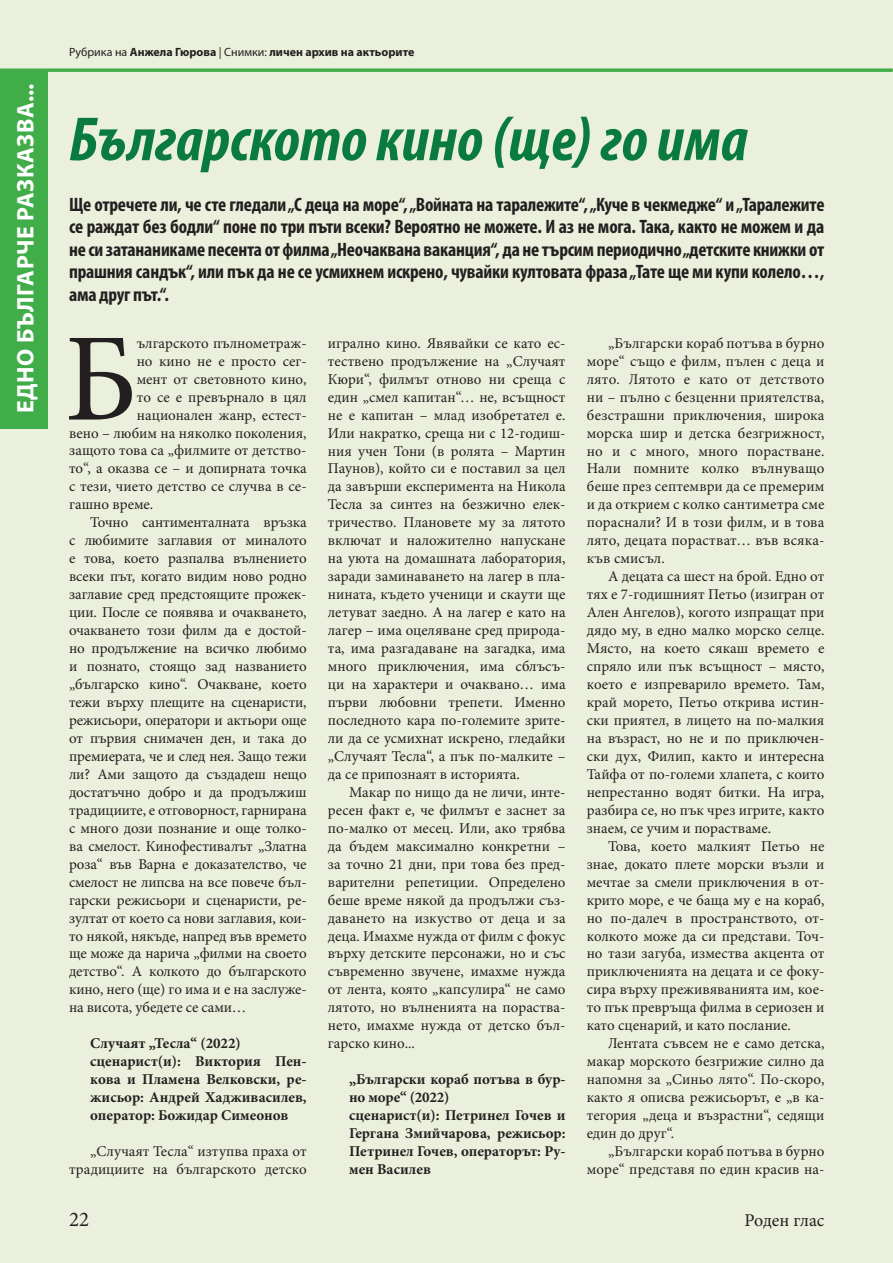
<style>
.page{position:relative;width:893px;height:1263px;background:#fff}
.page>*{position:absolute;margin:0;border:0;box-sizing:border-box;transform-origin:0 0}
.t1{font:125.55px "Minion Pro";color:#231f20}
.t2{font:italic 700 condensed 62.85px "Myriad Pro";color:#0a7b3e}
.t3{font:700 24px "Myriad Pro";letter-spacing:.02em;color:#fff}
.t4{font:21px "Minion Pro";color:#231f20}
.t5{font:700 condensed 19.5px/22.5px "Myriad Pro";letter-spacing:-.01em;color:#231f20;text-align:justify}
.t6{font:18px "Minion Pro";letter-spacing:-.005em;color:#231f20}
.t7{font:15px/18px "Minion Pro";color:#231f20;text-align:justify}
.t8{font:700 15px/18px "Minion Pro";color:#231f20}
.t9{font:700 12px "Myriad Pro";color:#231f20}
.s1{font-weight:400}
</style>
<div class="page">
<div style="left:0;top:0;width:892px;height:1262px;background:#eaf0db"></div>
<div style="left:0;top:69px;width:48px;height:360px;background:#41ad49"></div>
<hr style="left:0;top:69px;width:892px;height:3px;background:#41ad49">
<h3 class="t3" style="left:11px;top:413px;width:331px;rotate:-90deg">ЕДНО БЪЛГАРЧЕ РАЗКАЗВА...</h3>
<p class="t9" style="left:69px;top:45px;width:347px"><span class="s1">Рубрика на</span> Анжела Гюрова <span class="s1">| Снимки:</span> личен архив на актьорите</p>
<h2 class="t2" style="left:69px;top:102px;width:680px">Българското кино (ще) го има</h2>
<p class="t5" style="left:69px;top:193px;width:757px">Ще отречете ли, че сте гледали „С деца на море“, „Войната на таралежите“, „Куче в чекмедже“ и „Таралежите се раждат без бодли“ поне по три пъти всеки? Вероятно не можете. И аз не мога. Така, както не можем и да не си затананикаме песента от филма „Неочаквана ваканция“, да не търсим периодично „детските книжки от прашния сандък“, или пък да не се усмихнем искрено, чувайки култовата фраза „Тате ще ми купи колело…, ама друг път.“.</p>
<h1 class="t1" style="left:64px;top:303px;width:74px">Б</h1>
<p class="t7" style="left:137px;top:334px;width:171px">ългарското пълнометраж-</p>
<p class="t7" style="left:137px;top:351px;width:171px">но кино не е просто сег-</p>
<p class="t7" style="left:137px;top:369px;width:171px">мент от световното кино,</p>
<p class="t7" style="left:137px;top:387px;width:171px">то се е превърнало в цял</p>
<p class="t7" style="left:137px;top:405px;width:171px">национален жанр, естест-</p>
<p class="t7" style="left:69px;top:423px;width:239px">вено – любим на няколко поколения,</p>
<p class="t7" style="left:69px;top:441px;width:239px">защото това са „филмите от детство-</p>
<p class="t7" style="left:69px;top:459px;width:239px">то“, а оказва се – и допирната точка</p>
<p class="t7" style="left:69px;top:477px;width:239px">с тези, чието детство се случва в се-</p>
<p class="t7" style="left:69px;top:495px;width:86px">гашно време.</p>
<p class="t7" style="left:90px;top:513px;width:218px">Точно сантименталната връзка</p>
<p class="t7" style="left:69px;top:531px;width:239px">с любимите заглавия от миналото</p>
<p class="t7" style="left:69px;top:549px;width:239px">е това, което разпалва вълнението</p>
<p class="t7" style="left:69px;top:567px;width:239px">всеки път, когато видим ново родно</p>
<p class="t7" style="left:69px;top:585px;width:239px">заглавие сред предстоящите прожек-</p>
<p class="t7" style="left:69px;top:603px;width:239px">ции. После се появява и очакването,</p>
<p class="t7" style="left:69px;top:621px;width:239px">очакването този филм да е достой-</p>
<p class="t7" style="left:69px;top:639px;width:239px">но продължение на всичко любимо</p>
<p class="t7" style="left:69px;top:657px;width:239px">и познато, стоящо зад названието</p>
<p class="t7" style="left:69px;top:675px;width:239px">„българско кино“. Очакване, което</p>
<p class="t7" style="left:69px;top:693px;width:239px">тежи върху плещите на сценаристи,</p>
<p class="t7" style="left:69px;top:711px;width:239px">режисьори, оператори и актьори още</p>
<p class="t7" style="left:69px;top:729px;width:239px">от първия снимачен ден, и така до</p>
<p class="t7" style="left:69px;top:747px;width:239px">премиерата, че и след нея. Защо тежи</p>
<p class="t7" style="left:69px;top:765px;width:239px">ли? Ами защото да създадеш нещо</p>
<p class="t7" style="left:69px;top:783px;width:239px">достатъчно добро и да продължиш</p>
<p class="t7" style="left:69px;top:801px;width:239px">традициите, е отговорност, гарнирана</p>
<p class="t7" style="left:69px;top:819px;width:239px">с много дози познание и още толко-</p>
<p class="t7" style="left:69px;top:837px;width:239px">ва смелост. Кинофестивалът „Златна</p>
<p class="t7" style="left:69px;top:854px;width:239px">роза“ във Варна е доказателство, че</p>
<p class="t7" style="left:69px;top:872px;width:239px">смелост не липсва на все повече бъл-</p>
<p class="t7" style="left:69px;top:890px;width:239px">гарски режисьори и сценаристи, ре-</p>
<p class="t7" style="left:69px;top:908px;width:239px">зултат от което са нови заглавия, кои-</p>
<p class="t7" style="left:69px;top:926px;width:239px">то някой, някъде, напред във времето</p>
<p class="t7" style="left:69px;top:944px;width:239px">ще може да нарича „филми на своето</p>
<p class="t7" style="left:69px;top:962px;width:239px">детство“. А колкото до българското</p>
<p class="t7" style="left:69px;top:980px;width:239px">кино, него (ще) го има и е на заслуже-</p>
<p class="t7" style="left:69px;top:998px;width:179px">на висота, убедете се сами…</p>
<p class="t8" style="left:90px;top:1034px;width:218px">Случаят „Тесла“ (2022) сценарист(и): Виктория Пен&shy;кова и Пламена Велковски, ре&shy;жисьор: Андрей Хадживасилев, оператор: Божидар Симеонов</p>
<p class="t7" style="left:69px;top:1142px;width:239px;text-align:right">„Случаят Тесла“ изтупва праха от традициите на българското детско</p>
<p class="t7" style="left:328px;top:334px;width:239px">игрално кино. Явявайки се като ес&shy;тествено продължение на „Случаят Кюри“, филмът отново ни среща с един „смел капитан“… не, всъщност не е капитан – млад изобретател е.<br>Или накратко, среща ни с 12-годиш&shy;ния учен Тони (в ролята – Мартин Паунов), който си е поставил за цел да завърши експеримента на Никола Тесла за синтез на безжично елек&shy;тричество. Плановете му за лятото включат и наложително напускане на уюта на домашната лаборатория, заради заминаването на лагер в пла&shy;нината, където ученици и скаути ще летуват заедно. А на лагер е като на лагер – има оцеляване сред природа&shy;та, има разгадаване на загадка, има много приключения, има сблъсъ&shy;ци на характери и очаквано… има първи любовни трепети. Именно последното кара по-големите зрите&shy;ли да се усмихнат искрено, гледайки „Случаят Тесла“, а пък по-малките – да се припознаят в историята.</p>
<p class="t7" style="left:328px;top:783px;width:239px;text-indent:21px">Макар по нищо да не личи, инте&shy;ресен факт е, че филмът е заснет за по-малко от месец. Или, ако трябва да бъдем максимално конкретни – за точно 21 дни, при това без пред&shy;варителни репетиции. Определено беше време някой да продължи съз&shy;даването на изкуство от деца и за деца. Имахме нужда от филм с фокус върху детските персонажи, но и със съвременно звучене, имахме нужда от лента, която „капсулира“ не само лятото, но вълненията на пораства&shy;нето, имахме нужда от детско бъл&shy;гарско кино...</p>
<p class="t8" style="left:349px;top:1070px;width:218px">„Български кораб потъва в бур&shy;но море“ (2022)<br>сценарист(и): Петринел Гочев и<br>Гергана Змийчарова, режисьор:<br>Петринел Гочев, операторът: Ру&shy;мен Василев</p>
<p class="t7" style="left:587px;top:334px;width:239px;text-indent:21px">„Български кораб потъва в бурно море“ също е филм, пълен с деца и лято. Лятото е като от детството ни – пълно с безценни приятелства, безстрашни приключения, широка морска шир и детска безгрижност, но и с много, много порастване.<br>Нали помните колко вълнуващо беше през септември да се премерим и да открием с колко сантиметра сме пораснали? И в този филм, и в това лято, децата порастват… във всяка&shy;къв смисъл.</p>
<p class="t7" style="left:587px;top:567px;width:239px;text-indent:21px">А децата са шест на брой. Едно от тях е 7-годишният Петьо (изигран от Ален Ангелов), когото изпращат при дядо му, в едно малко морско селце.<br>Място, на което сякаш времето е спряло или пък всъщност – място, което е изпреварило времето. Там, край морето, Петьо открива истин&shy;ски приятел, в лицето на по-малкия на възраст, но не и по приключен&shy;ски дух, Филип, както и интересна Тайфа от по-големи хлапета, с които непрестанно водят битки. На игра, разбира се, но пък чрез игрите, както знаем, се учим и порастваме.</p>
<p class="t7" style="left:587px;top:837px;width:239px;text-indent:21px">Това, което малкият Петьо не знае, докато плете морски възли и мечтае за смели приключения в от&shy;крито море, е че баща му е на кораб, но по-далеч в пространството, от&shy;колкото може да си представи. Точ&shy;но тази загуба, измества акцента от приключенията на децата и се фоку&shy;сира върху преживяванията им, кое&shy;то пък превръща филма в сериозен и като сценарий, и като послание.</p>
<p class="t7" style="left:587px;top:1034px;width:239px;text-indent:21px">Лентата съвсем не е само детска, макар морското безгрижие силно да напомня за „Синьо лято“. По-скоро, както я описва режисьорът, е „в ка&shy;тегория „деца и възрастни“, седящи един до друг“.</p>
<p class="t7" style="left:587px;top:1142px;width:239px;text-align:right">„Български кораб потъва в бурно море“ представя по един красив на-</p>
<h3 class="t4" style="left:69px;top:1207px;width:22px">22</h3>
<p class="t6" style="left:744px;top:1209px;width:81px">Роден глас</p>
</div>
